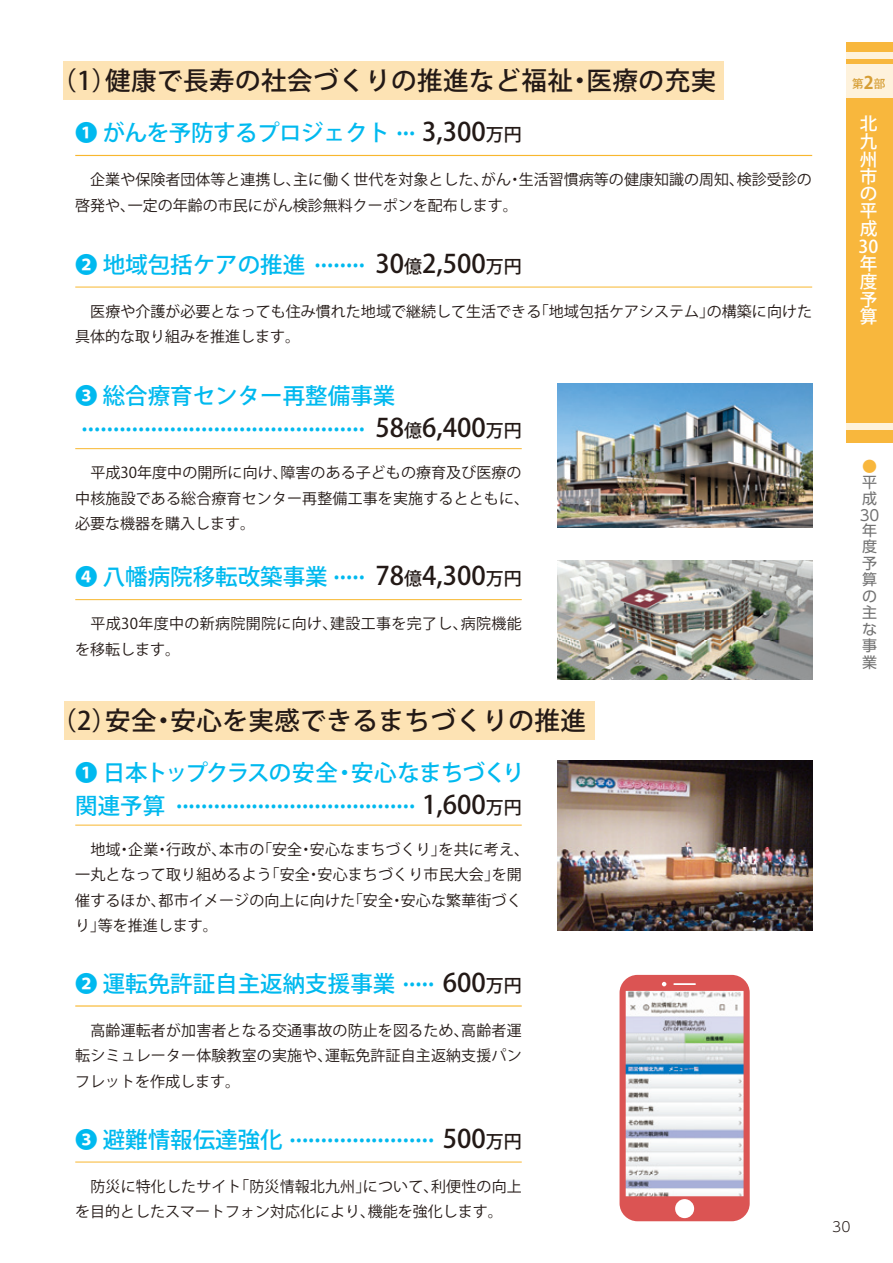
<style>
.page{position:relative;width:893px;height:1263px;background:#fff}
.page>*{position:absolute;margin:0;border:0;box-sizing:border-box;transform-origin:0 0}
.t1{font:500 25.5px "Koz Go Pro";color:#00b9ef}
.t2{font:500 25.5px "Koz Go Pro";letter-spacing:.02em;color:#231916}
.t3{font:500 22.5px "Koz Go Pro";color:#00b9ef}
.t4{font:500 22.5px "Koz Go Pro";letter-spacing:-.02em;color:#00b9ef}
.t5{font:500 22.5px "Koz Go Pro";letter-spacing:-.05em;color:#00b9ef}
.t6{font:17.55px/17.4px "Koz Go Pr 6 N Medium 90 pv RKSJ V";color:#fff;text-align:justify}
.t7{font:17.55px/17.5px "Koz Go Pr 6 N Regular 90 pv RKSJ V";color:#231916}
.t8{font:17.55px "Koz Go Pr 6 N Medium 90 pv RKSJ H";color:#fff}
.t9{font:17.55px "Koz Go Pr 6 N Regular 90 pv RKSJ V";color:#f8b73d}
.t10{font:15px/25.5px "Koz Go Pro";letter-spacing:.005em;color:#231916}
.t11{font:15px/16.5px "UD Shin Go Pro";color:#727272}
.t12{font:15px "UD Shin Go Pro";color:#f8b73d}
.t13{font:300 13.8px "UD Shin Go Pro";color:#231916}
.t14{font:11.55px "Koz Go Pr 6 N Medium 90 pv RKSJ H";color:#d69e35}
.s1{font-size:25.5px}
.s2{font-size:25.5px;color:#231916}
.s3{font-size:18px;color:#231916}
.s4{color:#231916}
.s5{font-size:22.5px}
.s6{font-family:"Koz Go Pr 6 N Bold 90 pv RKSJ H";font-size:17.25px}
</style>
<div class="page">
<img style="left:557px;top:383px;width:255px;height:145px">
<img style="left:557px;top:560px;width:255px;height:119px">
<img style="left:557px;top:761px;width:255px;height:170px">
<div style="left:64px;top:62px;width:660px;height:38px;background:#fde3b4"></div>
<div style="left:64px;top:701px;width:530px;height:38px;background:#fde3b4"></div>
<div style="left:620px;top:975px;width:130px;height:246px;background:#db5453;border-radius:18px"></div>
<div style="left:675px;top:1199px;width:19px;height:19px;background:#fff;border-radius:50%"></div>
<hr style="left:673px;top:983px;width:23px;height:2px;background:#fff">
<svg style="left:662px;top:982px;width:4px;height:4px"></svg>
<img style="left:626px;top:991px;width:117px;height:205px">
<hr style="left:75px;top:155px;width:737px;height:1px;background:#f8b72f">
<hr style="left:75px;top:1005px;width:447px;height:1px;background:#f8b72f">
<hr style="left:75px;top:287px;width:737px;height:1px;background:#f8b72f">
<hr style="left:75px;top:448px;width:447px;height:1px;background:#f8b72f">
<hr style="left:75px;top:599px;width:447px;height:1px;background:#f8b72f">
<hr style="left:75px;top:1161px;width:447px;height:1px;background:#f8b72f">
<hr style="left:75px;top:825px;width:447px;height:1px;background:#f8b72f">
<div style="left:846px;top:43px;width:47px;height:400px;background:#f8b73d"></div>
<div style="left:846px;top:64px;width:47px;height:34px;background:#fef2dc"></div>
<div style="left:846px;top:53px;width:47px;height:6px;background:#fef2dc"></div>
<div style="left:846px;top:423px;width:47px;height:6px;background:#fef2dc"></div>
<h1 class="t2" style="left:51px;top:65px;width:667px">（1）健康で長寿の社会づくりの推進など福祉・医療の充実</h1>
<h2 class="t4" style="left:75px;top:119px;width:448px">❶ がんを予防するプロジェクト <span class="s1">···</span> <span class="s2">3,300</span><span class="s3">万円</span></h2>
<p class="t10" style="left:75px;top:167px;width:738px">　企業や保険者団体等と連携し、主に働く世代を対象とした、がん・生活習慣病等の健康知識の周知、検診受診の啓発や、一定の年齢の市民にがん検診無料クーポンを配布します。</p>
<h2 class="t3" style="left:75px;top:250px;width:448px">❷ 地域包括ケアの推進 <span class="s1">········</span> <span class="s2">30</span><span class="s3">億</span><span class="s2">2,500</span><span class="s3">万円</span></h2>
<p class="t10" style="left:75px;top:299px;width:738px">　医療や介護が必要となっても住み慣れた地域で継続して生活できる「地域包括ケアシステム」の構築に向けた具体的な取り組みを推進します。</p>
<h2 class="t3" style="left:75px;top:382px;width:322px">❸ 総合療育センター再整備事業</h2>
<h1 class="t1" style="left:82px;top:411px;width:442px">············································· <span class="s4">58</span><span class="s3">億</span><span class="s4">6,400</span><span class="s3">万円</span></h1>
<p class="t10" style="left:75px;top:461px;width:455px">　平成30年度中の開所に向け、障害のある子どもの療育及び医療の中核施設である総合療育センター再整備工事を実施するとともに、必要な機器を購入します。</p>
<h2 class="t3" style="left:75px;top:563px;width:448px">❹ 八幡病院移転改築事業 <span class="s1">·····</span> <span class="s2">78</span><span class="s3">億</span><span class="s2">4,300</span><span class="s3">万円</span></h2>
<p class="t10" style="left:75px;top:611px;width:448px">　平成30年度中の新病院開院に向け、建設工事を完了し、病院機能を移転します。</p>
<h1 class="t2" style="left:51px;top:704px;width:537px">（2）安全・安心を実感できるまちづくりの推進</h1>
<h2 class="t5" style="left:75px;top:758px;width:451px">❶ 日本トップクラスの安全・安心なまちづくり</h2>
<h1 class="t1" style="left:75px;top:788px;width:448px"><span class="s5">関連予算</span> ······································ <span class="s4">1,600</span><span class="s3">万円</span></h1>
<p class="t10" style="left:75px;top:837px;width:455px">　地域・企業・行政が、本市の「安全・安心なまちづくり」を共に考え、一丸となって取り組めるよう「安全・安心まちづくり市民大会」を開催するほか、都市イメージの向上に向けた「安全・安心な繁華街づくり」等を推進します。</p>
<h2 class="t3" style="left:75px;top:969px;width:448px">❷ 運転免許証自主返納支援事業 <span class="s1">·····</span> <span class="s2">600</span><span class="s3">万円</span></h2>
<p class="t10" style="left:75px;top:1018px;width:448px;text-align:justify">　高齢運転者が加害者となる交通事故の防止を図るため、高齢者運転シミュレーター体験教室の実施や、運転免許証自主返納支援パンフレットを作成します。</p>
<h1 class="t1" style="left:75px;top:1122px;width:448px"><span class="s5">❸ 避難情報伝達強化</span> ······················· <span class="s4">500</span><span class="s3">万円</span></h1>
<p class="t10" style="left:75px;top:1174px;width:448px">　防災に特化したサイト「防災情報北九州」について、利便性の向上を目的としたスマートフォン対応化により、機能を強化します。</p>
<p class="t14" style="left:852px;top:77px;width:34px">第<span class="s6">2</span>部</p>
<p class="t6" style="left:860px;top:116px;width:19px">北九州市の平成</p>
<p class="t8" style="left:859px;top:236px;width:21px">30</p>
<p class="t6" style="left:860px;top:255px;width:19px">年度予算</p>
<p class="t12" style="left:862px;top:455px;width:16px">●</p>
<p class="t11" style="left:860px;top:474px;width:21px">平成<br>30</p>
<p class="t11" style="left:862px;top:522px;width:16px;text-align:justify">年度予算の主な事業</p>
<p class="t9" style="left:860px;top:460px;width:18px">●</p>
<p class="t7" style="left:860px;top:479px;width:19px">これからの北九州に必要</p>
<p class="t13" style="left:832px;top:1215px;width:20px">30</p>
</div>
